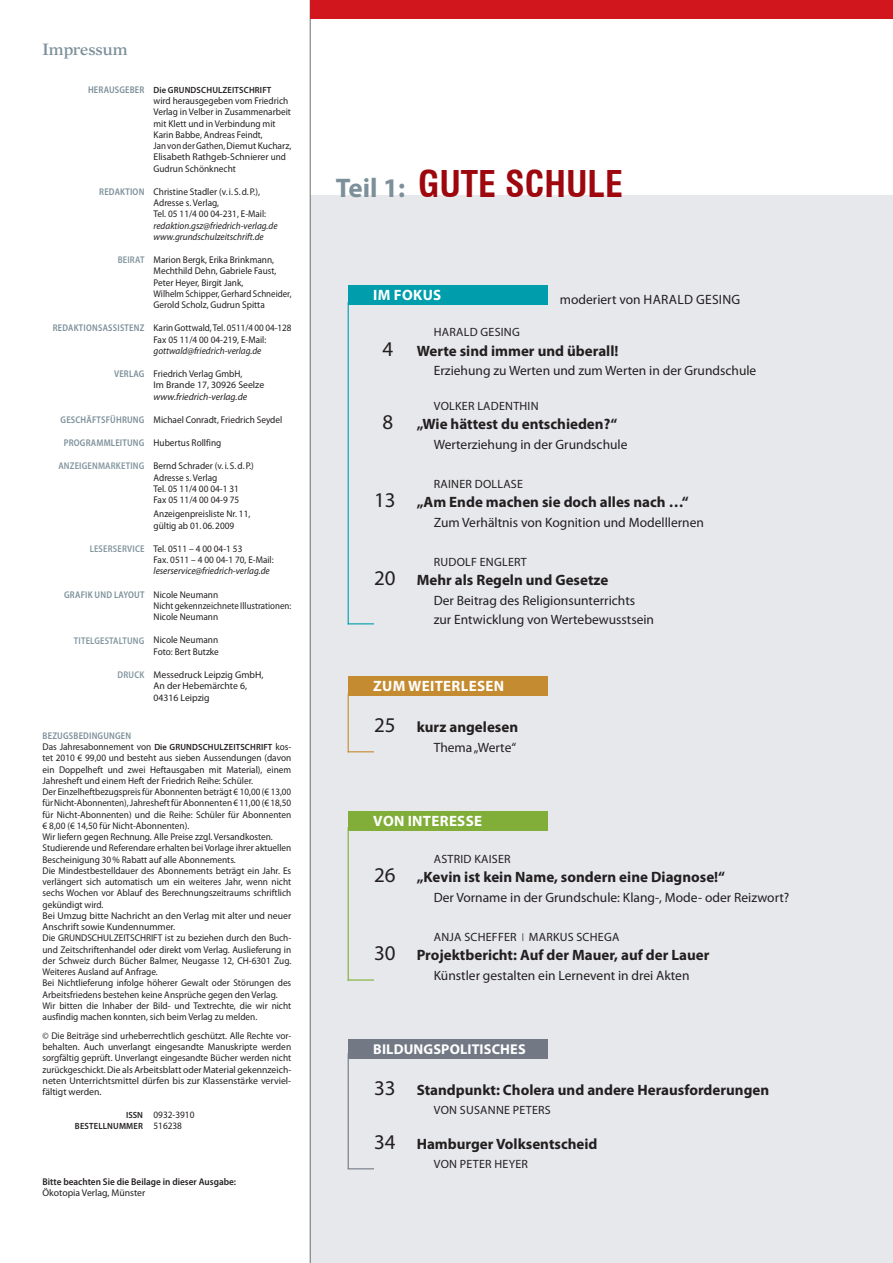
<style>
.page{position:relative;width:893px;height:1263px;background:#fff}
.page>*{position:absolute;margin:0;border:0;box-sizing:border-box;transform-origin:0 0}
.t1{font:700 condensed 36px "Swiss 721 BT";color:#9d070d}
.t2{font:600 16.5px "New Aster LT Std";color:#7d909a;scale:.95 1}
.t3{font:700 15px "Myriad Pro";color:#231f20}
.t4{font:700 15px "Myriad Pro";letter-spacing:.02em;color:#fff}
.t5{font:700 14.25px "Myriad Pro";letter-spacing:.01em;color:#fff}
.t6{font:13.5px/19.5px "Myriad Pro";color:#231f20}
.t7{font:13.5px "Myriad Pro";letter-spacing:.02em;color:#231f20}
.t8{font:12px "Myriad Pro";letter-spacing:.02em;color:#231f20}
.t9{font:9.75px/11.2px "Myriad Pro";color:#231f20;scale:.95 1}
.t10{font:italic 9.75px/11.2px "Myriad Pro";color:#231f20;scale:.95 1}
.t11{font:9.75px/11.2px "Myriad Pro";color:#231f20}
.t12{font:9.75px/11.2px "Myriad Pro";color:#231f20;scale:.93 1}
.t13{font:600 9.75px "Myriad Pro";color:#231f20;scale:.95 1}
.t14{font:italic 9.75px "Myriad Pro";color:#231f20}
.t15{font:600 9px "Myriad Pro";letter-spacing:.02em;color:#231f20;scale:.95 1}
.s1{font-stretch:semi-condensed;font-size:9.75px;color:#7d909a}
.s2{font-weight:600;font-stretch:semi-condensed;color:#7d909a}
.s3{font-weight:600;font-stretch:semi-condensed;color:#83969f}
.s4{font-weight:600;font-size:9px}
.s5{font-weight:400;font-size:9.75px}
.s6{font-family:"Myriad Pro";font-stretch:normal;font-size:27px;color:#7d909a}
.s7{font-weight:400;font-size:21px}
.s8{font-family:"Trade Gothic LT Std";font-size:10.5px}
</style>
<div class="page">
<div style="left:249px;top:196px;width:644px;height:1067px;background:#e7e8ec"></div>
<div style="left:249px;top:0;width:61px;height:1263px;background:#fff"></div>
<div style="left:310px;top:0;width:583px;height:19px;background:#d2161e"></div>
<hr style="left:348px;top:1053px;width:1px;height:116px;background:#727985">
<svg style="left:348px;top:1168px;width:26px;height:1px"></svg>
<div style="left:348px;top:1040px;width:199px;height:19px;background:#727985"></div>
<hr style="left:348px;top:302px;width:1px;height:322px;background:#009ead">
<div style="left:348px;top:285px;width:199px;height:19px;background:#009ead"></div>
<svg style="left:348px;top:623px;width:26px;height:1px"></svg>
<div style="left:348px;top:677px;width:199px;height:19px;background:#c58b30"></div>
<hr style="left:348px;top:693px;width:1px;height:59px;background:#c58b30">
<svg style="left:348px;top:751px;width:26px;height:1px"></svg>
<div style="left:348px;top:811px;width:199px;height:19px;background:#80ae38"></div>
<hr style="left:348px;top:827px;width:1px;height:154px;background:#80ae38">
<hr style="left:348px;top:979px;width:26px;height:2px;background:#80ae38">
<h2 class="t2" style="left:43px;top:40px;width:91px">Impressum</h2>
<p class="t15" style="left:88px;top:85px;width:193px"><span class="s1">HERAUSGEBER</span> DIE GRUNDSCHULZEITSCHRIFT</p>
<p class="t9" style="left:154px;top:96px;width:147px">wird herausgegeben vom Friedrich<br>Verlag in Velber in Zusammenarbeit mit Klett und in Verbindung mit<br>Karin Babbe, Andreas Feindt,<br>Jan von der Gathen, Diemut Kucharz,<br>Elisabeth Rathgeb-Schnierer und<br>Gudrun Schönknecht</p>
<p class="t9" style="left:154px;top:186px;width:120px;text-indent:-54px"><span class="s2">REDAKTION</span> Christine Stadler (v. i. S. d. P.),<br>Adresse s. Verlag,<br>Tel. 05 11/4 00 04-231, E-Mail:</p>
<p class="t10" style="left:154px;top:220px;width:132px">redaktion.gsz@friedrich-verlag.de www.grundschulzeitschrift.de</p>
<p class="t9" style="left:154px;top:254px;width:147px;text-indent:-36px"><span class="s3">BEIRAT</span> Marion Bergk, Erika Brinkmann, Mechthild Dehn, Gabriele Faust, Peter Heyer, Birgit Jank,<br>Wilhelm Schipper, Gerhard Schneider, Gerold Scholz, Gudrun Spitta</p>
<p class="t12" style="left:154px;top:323px;width:150px;text-indent:-101px"><span class="s2">REDAKTIONSASSISTENZ</span> Karin Gottwald, Tel. 0511/4 00 04-128<br>Fax 05 11/4 00 04-219, E-Mail:</p>
<p class="t10" style="left:154px;top:345px;width:115px">gottwald@friedrich-verlag.de</p>
<p class="t9" style="left:154px;top:368px;width:118px;text-indent:-39px"><span class="s2">VERLAG</span> Friedrich Verlag GmbH,<br>Im Brande 17, 30926 Seelze</p>
<p class="t14" style="left:154px;top:391px;width:95px">www.friedrich-verlag.de</p>
<p class="t9" style="left:61px;top:414px;width:235px"><span class="s2">GESCHÄFTSFÜHRUNG</span> Michael Conradt, Friedrich Seydel</p>
<p class="t9" style="left:64px;top:437px;width:167px"><span class="s2">PROGRAMMLEITUNG</span> Hubertus Rollfing</p>
<p class="t9" style="left:154px;top:461px;width:107px;text-indent:-95px"><span class="s3">ANZEIGENMARKETING</span> Bernd Schrader (v. i. S. d.P.)<br>Adresse s. Verlag<br>Tel. 05 11/4 00 04-1 31<br>Fax 05 11/4 00 04-9 75</p>
<p class="t9" style="left:154px;top:509px;width:103px">Anzeigenpreisliste Nr. 11, gültig ab 01. 06. 2009</p>
<p class="t9" style="left:154px;top:543px;width:128px;text-indent:-64px"><span class="s3">LESERSERVICE</span> Tel. 0511 – 4 00 04-1 53<br>Fax. 0511 – 4 00 04-1 70, E-Mail:</p>
<p class="t10" style="left:154px;top:566px;width:124px">leserservice@friedrich-verlag.de</p>
<p class="t9" style="left:154px;top:589px;width:147px;text-indent:-89px"><span class="s2">GRAFIK UND LAYOUT</span> Nicole Neumann<br>Nicht gekennzeichnete Illustrationen:<br>Nicole Neumann</p>
<p class="t9" style="left:74px;top:635px;width:154px;text-align:right"><span class="s3">TITELGESTALTUNG</span> Nicole Neumann<br>Foto: Bert Butzke</p>
<p class="t11" style="left:154px;top:669px;width:111px;text-indent:-36px"><span class="s3">DRUCK</span> Messedruck Leipzig GmbH,<br>An der Hebemärchte 6,<br>04316 Leipzig</p>
<p class="t9" style="left:43px;top:730px;width:263px"><span class="s2">BEZUGSBEDINGUNGEN<br></span>Das Jahresabonnement von <span class="s4">DIE GRUNDSCHULZEITSCHRIFT</span> kos&shy;tet 2010 € 99,00 und besteht aus sieben Aussendungen (davon ein Doppelheft und zwei Heftausgaben mit Material), einem Jahresheft und einem Heft der Friedrich Reihe: Schüler.<br>Der Einzelheftbezugspreis für Abonnenten beträgt € 10,00 (€ 13,00 für Nicht-Abonnenten), Jahresheft für Abonnenten € 11,00 (€ 18,50 für Nicht-Abonnenten) und die Reihe: Schüler für Abonnenten € 8,00 (€ 14,50 für Nicht-Abonnenten).<br>Wir liefern gegen Rechnung. Alle Preise zzgl. Versandkosten.<br>Studierende und Referendare erhalten bei Vorlage ihrer aktuellen Bescheinigung 30 % Rabatt auf alle Abonnements.<br>Die Mindestbestelldauer des Abonnements beträgt ein Jahr. Es verlängert sich automatisch um ein weiteres Jahr, wenn nicht sechs Wochen vor Ablauf des Berechnungszeitraums schriftlich gekündigt wird.<br>Bei Umzug bitte Nachricht an den Verlag mit alter und neuer Anschrift sowie Kundennummer.<br>Die GRUNDSCHULZEITSCHRIFT ist zu beziehen durch den Buch&shy;und Zeitschriftenhandel oder direkt vom Verlag. Auslieferung in der Schweiz durch Bücher Balmer, Neugasse 12, CH-6301 Zug.<br>Weiteres Ausland auf Anfrage.<br>Bei Nichtlieferung infolge höherer Gewalt oder Störungen des Arbeitsfriedens bestehen keine Ansprüche gegen den Verlag.<br>Wir bitten die Inhaber der Bild- und Textrechte, die wir nicht ausfindig machen konnten, sich beim Verlag zu melden.</p>
<p class="t9" style="left:43px;top:1030px;width:263px;text-align:justify">© Die Beiträge sind urheberrechtlich geschützt. Alle Rechte vor&shy;behalten. Auch unverlangt eingesandte Manuskripte werden sorgfältig geprüft. Unverlangt eingesandte Bücher werden nicht zurückgeschickt. Die als Arbeitsblatt oder Material gekennzeich&shy;neten Unterrichtsmittel dürfen bis zur Klassenstärke verviel&shy;fältigt werden.</p>
<p class="t9" style="left:126px;top:1109px;width:73px"><span class="s4">ISSN</span> 0932-3910</p>
<p class="t15" style="left:75px;top:1121px;width:114px">BESTELLNUMMER <span class="s5">516238</span></p>
<p class="t13" style="left:43px;top:1176px;width:205px">BITTE BEACHTEN SIE DIE BEILAGE IN DIESER AUSGABE:</p>
<p class="t11" style="left:43px;top:1187px;width:104px">Ökotopia Verlag, Münster</p>
<h1 class="t1" style="left:336px;top:163px;width:289px"><span class="s6">Teil 1:</span> GUTE SCHULE</h1>
<h3 class="t4" style="left:373px;top:286px;width:69px">im fokus</h3>
<p class="t8" style="left:434px;top:326px;width:87px">HARALD GESING</p>
<h3 class="t3" style="left:383px;top:342px;width:237px"><span class="s7">4</span> Werte sind immer und überall!</h3>
<h3 class="t6" style="left:434px;top:361px;width:324px">Erziehung zu Werten und zum Werten in der Grundschule</h3>
<p class="t8" style="left:434px;top:399px;width:106px">VoLKER LADENTHIN</p>
<h3 class="t3" style="left:383px;top:416px;width:236px"><span class="s7">8</span> „Wie hättest du entschieden?“</h3>
<h3 class="t6" style="left:434px;top:435px;width:195px">Werterziehung in der Grundschule</h3>
<p class="t8" style="left:434px;top:477px;width:91px">RAINER DoLLASE</p>
<h3 class="t3" style="left:374px;top:494px;width:316px"><span class="s7">13</span> „Am ende machen sie doch alles nach …“</h3>
<h3 class="t6" style="left:434px;top:513px;width:272px">Zum Verhältnis von Kognition und Modelllernen</h3>
<p class="t8" style="left:434px;top:555px;width:95px">RUDoLF ENGLERT</p>
<h3 class="t3" style="left:374px;top:572px;width:236px"><span class="s7">20</span> mehr als Regeln und gesetze</h3>
<h3 class="t6" style="left:434px;top:591px;width:222px">Der Beitrag des Religionsunterrichts zur Entwicklung von Wertebewusstsein</h3>
<h3 class="t7" style="left:560px;top:292px;width:182px">moderiert von HARALD GESING</h3>
<h3 class="t4" style="left:373px;top:678px;width:132px">zum WeiTeRlesen</h3>
<h3 class="t3" style="left:374px;top:719px;width:145px"><span class="s7">25</span> kurz angelesen</h3>
<h3 class="t6" style="left:434px;top:738px;width:84px">Thema „Werte“</h3>
<h3 class="t4" style="left:373px;top:812px;width:110px">Von inTeResse</h3>
<p class="t8" style="left:434px;top:852px;width:78px">ASTRID KAISER</p>
<h3 class="t3" style="left:374px;top:869px;width:352px"><span class="s7">26</span> „kevin ist kein name, sondern eine diagnose!“</h3>
<h3 class="t6" style="left:434px;top:887px;width:357px">Der Vorname in der Grundschule: Klang-, Mode- oder Reizwort?</h3>
<p class="t8" style="left:434px;top:930px;width:187px">ANJA SCHEFFER <span class="s8">|</span> MARKUS SCHEGA</p>
<h3 class="t3" style="left:374px;top:947px;width:337px"><span class="s7">30</span> projektbericht: Auf der mauer, auf der lauer</h3>
<h3 class="t6" style="left:434px;top:965px;width:257px">Künstler gestalten ein Lernevent in drei Akten</h3>
<h3 class="t5" style="left:373px;top:1041px;width:154px">bildungspoliTisches</h3>
<h3 class="t3" style="left:374px;top:1081px;width:397px"><span class="s7">33</span> standpunkt: cholera und andere herausforderungen</h3>
<p class="t8" style="left:434px;top:1104px;width:118px">VoN SUSANNE PETERS</p>
<h3 class="t3" style="left:374px;top:1135px;width:225px"><span class="s7">34</span> hamburger Volksentscheid</h3>
<p class="t8" style="left:434px;top:1158px;width:96px">VoN PETER HEYER</p>
</div>
